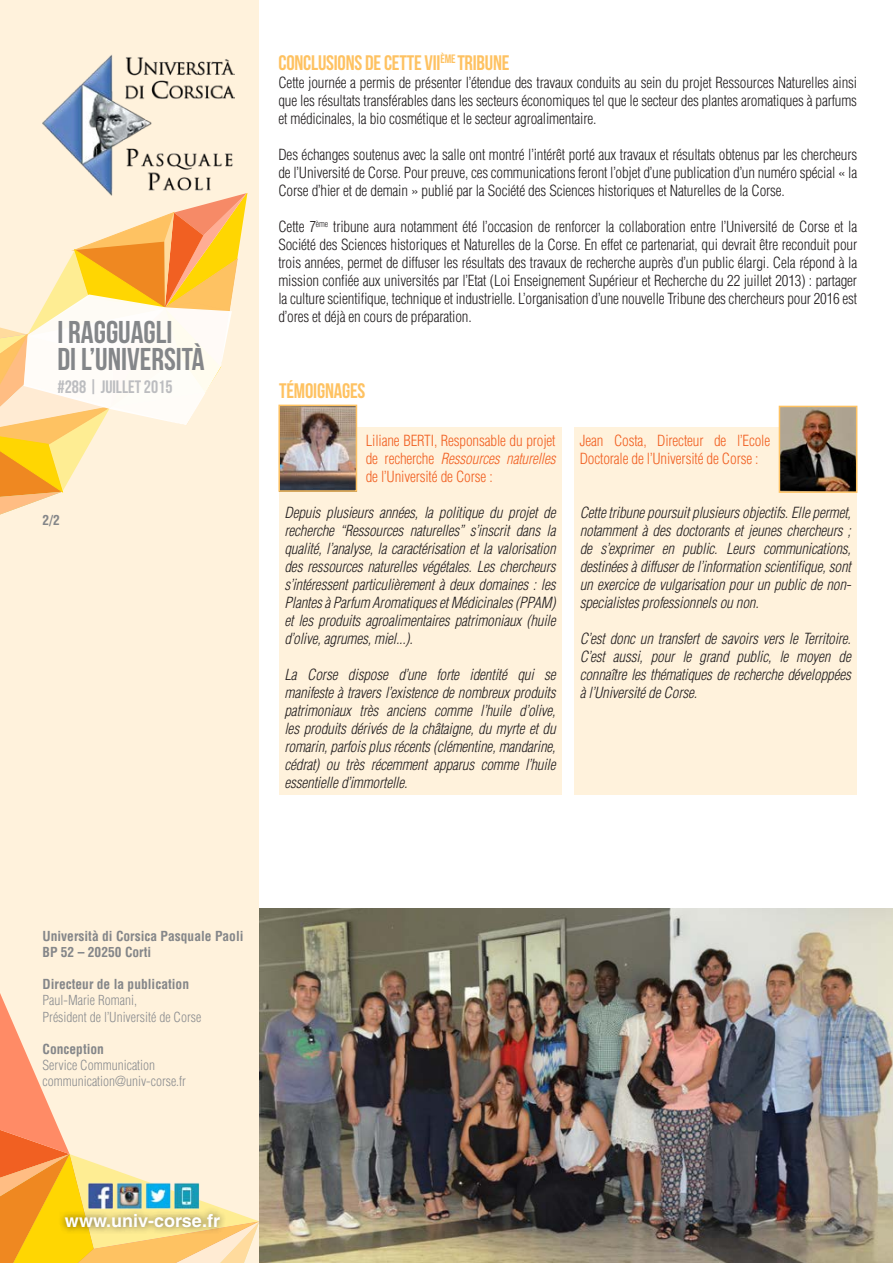
<style>
.page{position:relative;width:893px;height:1263px;background:#fff}
.page>*{position:absolute;margin:0;border:0;box-sizing:border-box;transform-origin:0 0}
.t1{font:31.5px/27px "Bebas Neue";color:#848689}
.intertitre{font:21px "Bebas Neue";letter-spacing:-.01em;color:#fec262}
.t2{font:700 18px "Helvetica LT Std";color:#fff}
.t3{font:18px "Bebas Neue";color:#bcbdc0}
.t4{font:300 condensed 15px/18px "Helvetica LT Std";letter-spacing:-.01em;color:#231f20;text-align:justify}
.t5{font:italic 300 condensed 15px/18px "Helvetica LT Std";letter-spacing:-.01em;color:#231f20;text-align:justify}
.t6{font:300 condensed 15px/18px "Helvetica LT Std";letter-spacing:-.01em;color:#f16022;text-align:justify}
.t7{font:300 condensed 13.5px "Helvetica LT Std";color:#8b8d90}
.t8{font:700 condensed 13.5px "Helvetica LT Std";color:#848689}
.s1{font-style:italic}
</style>
<div class="page">
<svg style="left:0;top:993px;width:259px;height:270px;background:#fdddb2"></svg>
<img style="left:37px;top:1155px;width:33px;height:41px">
<svg style="left:0;top:193px;width:247px;height:321px"></svg>
<div style="left:57px;top:1206px;width:170px;height:29px;background:#231f20;opacity:.75"></div>
<img style="left:43px;top:54px;width:192px;height:141px">
<div style="left:279px;top:427px;width:283px;height:368px;background:#fff2dc"></div>
<div style="left:574px;top:427px;width:283px;height:368px;background:#fff2dc"></div>
<img style="left:86px;top:1181px;width:115px;height:30px">
<img style="left:281px;top:408px;width:73px;height:81px">
<div style="left:278px;top:405px;width:79px;height:87px;border:2px solid #fec262"></div>
<img style="left:782px;top:409px;width:72px;height:81px">
<div style="left:779px;top:406px;width:78px;height:87px;border:2px solid #fec262"></div>
<img style="left:259px;top:908px;width:634px;height:355px">
<p class="t1" style="left:57px;top:318px;width:149px">I RAGGUAGLI<br>DI L’UNIVERSITÀ</p>
<p class="t3" style="left:57px;top:377px;width:117px">#288 | JUILLET 2015</p>
<p class="t8" style="left:43px;top:512px;width:19px">2/2</p>
<p class="intertitre" style="left:278px;top:51px;width:233px">CONCLUSIONS DE CETTE VII<sup>ÈME</sup> TRIBUNE</p>
<p class="t4" style="left:278px;top:73px;width:580px">Cette journée a permis de présenter l’étendue des travaux conduits au sein du projet Ressources Naturelles ainsi que les résultats transférables dans les secteurs économiques tel que le secteur des plantes aromatiques à parfums et médicinales, la bio cosmétique et le secteur agroalimentaire.</p>
<p class="t4" style="left:278px;top:145px;width:580px">Des échanges soutenus avec la salle ont montré l’intérêt porté aux travaux et résultats obtenus par les chercheurs de l’Université de Corse. Pour preuve, ces communications feront l’objet d’une publication d’un numéro spécial « la Corse d’hier et de demain » publié par la Société des Sciences historiques et Naturelles de la Corse.</p>
<p class="t4" style="left:278px;top:217px;width:580px">Cette 7<sup>ème</sup> tribune aura notamment été l’occasion de renforcer la collaboration entre l’Université de Corse et la Société des Sciences historiques et Naturelles de la Corse. En effet ce partenariat, qui devrait être reconduit pour trois années, permet de diffuser les résultats des travaux de recherche auprès d’un public élargi. Cela répond à la mission confiée aux universités par l’Etat (Loi Enseignement Supérieur et Recherche du 22 juillet 2013) : partager la culture scientifique, technique et industrielle. L’organisation d’une nouvelle Tribune des chercheurs pour 2016 est d’ores et déjà en cours de préparation.</p>
<p class="intertitre" style="left:279px;top:379px;width:88px">TÉMOIGNAGES</p>
<p class="t6" style="left:366px;top:431px;width:191px">Liliane BERTI, Responsable du projet de recherche <span class="s1">Ressources naturelles </span>de l’Université de Corse :</p>
<p class="t5" style="left:284px;top:503px;width:273px">Depuis plusieurs années, la politique du projet de recherche ‘‘Ressources naturelles’’ s’inscrit dans la qualité, l’analyse, la caractérisation et la valorisation des ressources naturelles végétales. Les chercheurs s’intéressent particulièrement à deux domaines : les Plantes à Parfum Aromatiques et Médicinales (PPAM) et les produits agroalimentaires patrimoniaux (huile d’olive, agrumes, miel...).</p>
<p class="t5" style="left:284px;top:665px;width:273px">La Corse dispose d’une forte identité qui se manifeste à travers l’existence de nombreux produits patrimoniaux très anciens comme l’huile d’olive, les produits dérivés de la châtaigne, du myrte et du romarin, parfois plus récents (clémentine, mandarine, cédrat) ou très récemment apparus comme l’huile essentielle d’immortelle.</p>
<p class="t6" style="left:580px;top:431px;width:192px">Jean Costa, Directeur de l’Ecole<br>Doctorale de l’Université de Corse :</p>
<p class="t5" style="left:580px;top:503px;width:273px">Cette tribune poursuit plusieurs objectifs. Elle permet, notamment à des doctorants et jeunes chercheurs ; de s’exprimer en public. Leurs communications, destinées à diffuser de l’information scientifique, sont un exercice de vulgarisation pour un public de non&shy;specialistes professionnels ou non.</p>
<p class="t5" style="left:580px;top:629px;width:273px">C’est donc un transfert de savoirs vers le Territoire.<br>C’est aussi, pour le grand public, le moyen de connaître les thématiques de recherche développées à l’Université de Corse.</p>
<p class="t8" style="left:43px;top:927px;width:203px">Università di Corsica Pasquale Paoli</p>
<p class="t8" style="left:43px;top:943px;width:110px">BP 52 – 20250 Corti</p>
<p class="t8" style="left:43px;top:976px;width:148px">Directeur de la publication</p>
<p class="t7" style="left:43px;top:992px;width:96px">Paul-Marie Romani,</p>
<p class="t7" style="left:43px;top:1008px;width:160px">Président de l’Université de Corse</p>
<p class="t8" style="left:43px;top:1041px;width:63px">Conception</p>
<p class="t7" style="left:43px;top:1057px;width:114px">Service Communication</p>
<p class="t7" style="left:43px;top:1073px;width:145px">communication@univ-corse.fr</p>
<p class="t2" style="left:65px;top:1209px;width:157px">www.univ-corse.fr</p>
</div>
